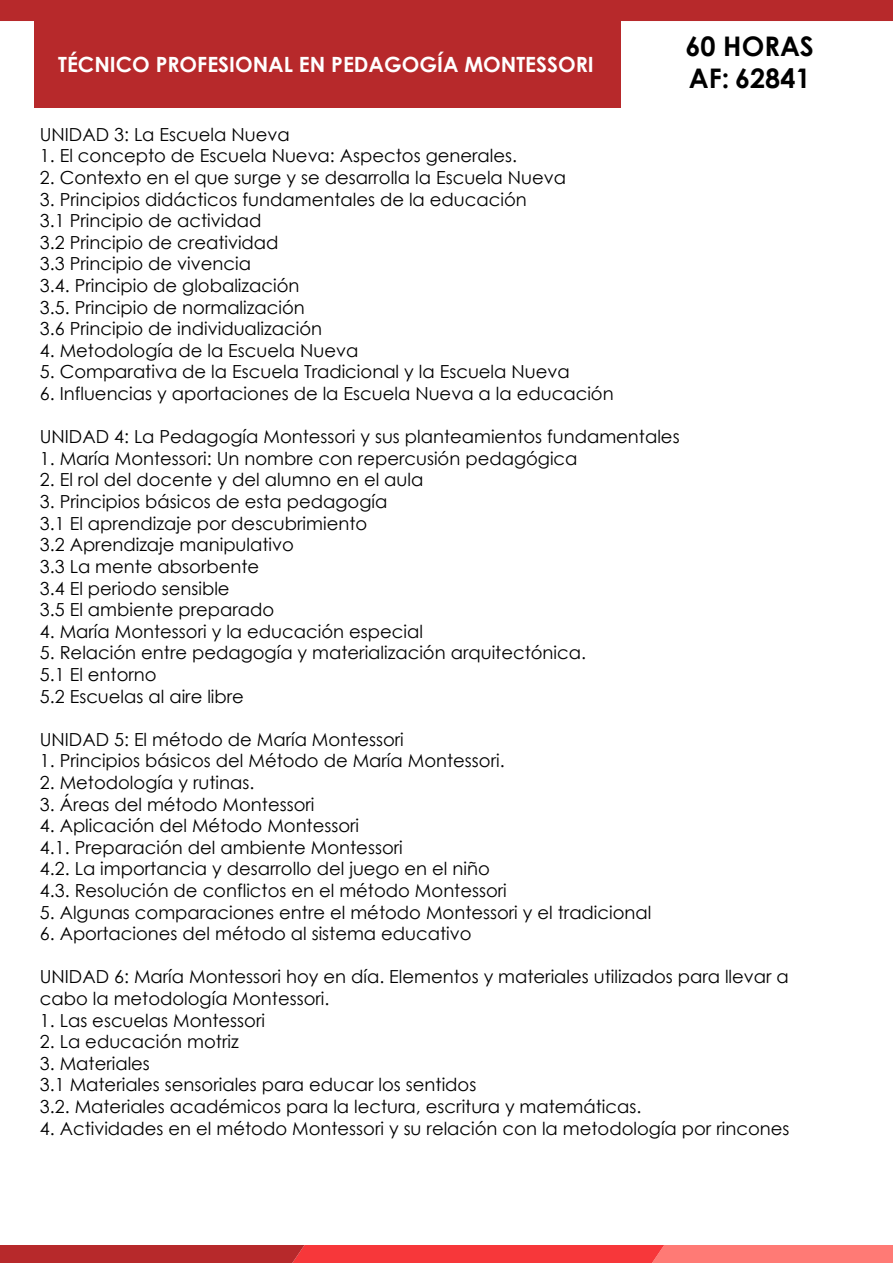
<style>
.page{position:relative;width:893px;height:1263px;background:#fff}
.page>*{position:absolute;margin:0;border:0;box-sizing:border-box;transform-origin:0 0}
.t1{font:700 27px/32.4px "Century Gothic";color:#000}
.t2{font:700 21px "Century Gothic";color:#fff}
.t3{font:18px/21.6px "Century Gothic";color:#000}
</style>
<div class="page">
<div style="left:0;top:0;width:893px;height:21px;background:#b7292b"></div>
<div style="left:34px;top:0;width:586px;height:107px;background:#b7292b"></div>
<svg style="left:0;top:1245px;width:893px;height:18px;background:#e34444"></svg>
<p class="t2" style="left:58px;top:49px;width:537px">TÉCNICO PROFESIONAL EN PEDAGOGÍA MONTESSORI</p>
<h1 class="t1" style="left:685px;top:28px;width:130px">60 HORAS<br>AF: 62841</h1>
<p class="t3" style="left:40px;top:123px;width:251px">UNIDAD 3: La Escuela Nueva</p>
<p class="t3" style="left:40px;top:145px;width:479px">1. El concepto de Escuela Nueva: Aspectos generales.</p>
<p class="t3" style="left:40px;top:166px;width:528px">2. Contexto en el que surge y se desarrolla la Escuela Nueva</p>
<p class="t3" style="left:40px;top:188px;width:489px">3. Principios didácticos fundamentales de la educación 3.1 Principio de actividad<br>3.2 Principio de creatividad<br>3.3 Principio de vivencia<br>3.4. Principio de globalización<br>3.5. Principio de normalización<br>3.6 Principio de individualización</p>
<p class="t3" style="left:40px;top:339px;width:320px">4. Metodología de la Escuela Nueva</p>
<p class="t3" style="left:40px;top:361px;width:531px">5. Comparativa de la Escuela Tradicional y la Escuela Nueva</p>
<p class="t3" style="left:40px;top:382px;width:575px">6. Influencias y aportaciones de la Escuela Nueva a la educación</p>
<p class="t3" style="left:40px;top:426px;width:641px">UNIDAD 4: La Pedagogía Montessori y sus planteamientos fundamentales</p>
<p class="t3" style="left:40px;top:447px;width:539px">1. María Montessori: Un nombre con repercusión pedagógica</p>
<p class="t3" style="left:40px;top:469px;width:385px">2. El rol del docente y del alumno en el aula</p>
<p class="t3" style="left:40px;top:490px;width:349px">3. Principios básicos de esta pedagogía<br>3.1 El aprendizaje por descubrimiento<br>3.2 Aprendizaje manipulativo<br>3.3 La mente absorbente<br>3.4 El periodo sensible<br>3.5 El ambiente preparado</p>
<p class="t3" style="left:40px;top:620px;width:385px">4. María Montessori y la educación especial</p>
<p class="t3" style="left:40px;top:642px;width:548px">5. Relación entre pedagogía y materialización arquitectónica.<br>5.1 El entorno<br>5.2 Escuelas al aire libre</p>
<p class="t3" style="left:40px;top:728px;width:366px">UNIDAD 5: El método de María Montessori</p>
<p class="t3" style="left:40px;top:750px;width:466px">1. Principios básicos del Método de María Montessori.</p>
<p class="t3" style="left:40px;top:771px;width:216px">2. Metodología y rutinas.</p>
<p class="t3" style="left:40px;top:793px;width:276px">3. Áreas del método Montessori</p>
<p class="t3" style="left:40px;top:814px;width:469px">4. Aplicación del Método Montessori<br>4.1. Preparación del ambiente Montessori<br>4.2. La importancia y desarrollo del juego en el niño 4.3. Resolución de conflictos en el método Montessori</p>
<p class="t3" style="left:40px;top:901px;width:613px">5. Algunas comparaciones entre el método Montessori y el tradicional</p>
<p class="t3" style="left:40px;top:922px;width:433px">6. Aportaciones del método al sistema educativo</p>
<p class="t3" style="left:40px;top:966px;width:751px">UNIDAD 6: María Montessori hoy en día. Elementos y materiales utilizados para llevar a cabo la metodología Montessori.</p>
<p class="t3" style="left:40px;top:1009px;width:227px">1. Las escuelas Montessori</p>
<p class="t3" style="left:40px;top:1030px;width:200px">2. La educación motriz</p>
<p class="t3" style="left:40px;top:1052px;width:603px">3. Materiales<br>3.1 Materiales sensoriales para educar los sentidos<br>3.2. Materiales académicos para la lectura, escritura y matemáticas.</p>
<p class="t3" style="left:40px;top:1117px;width:751px">4. Actividades en el método Montessori y su relación con la metodología por rincones</p>
</div>
